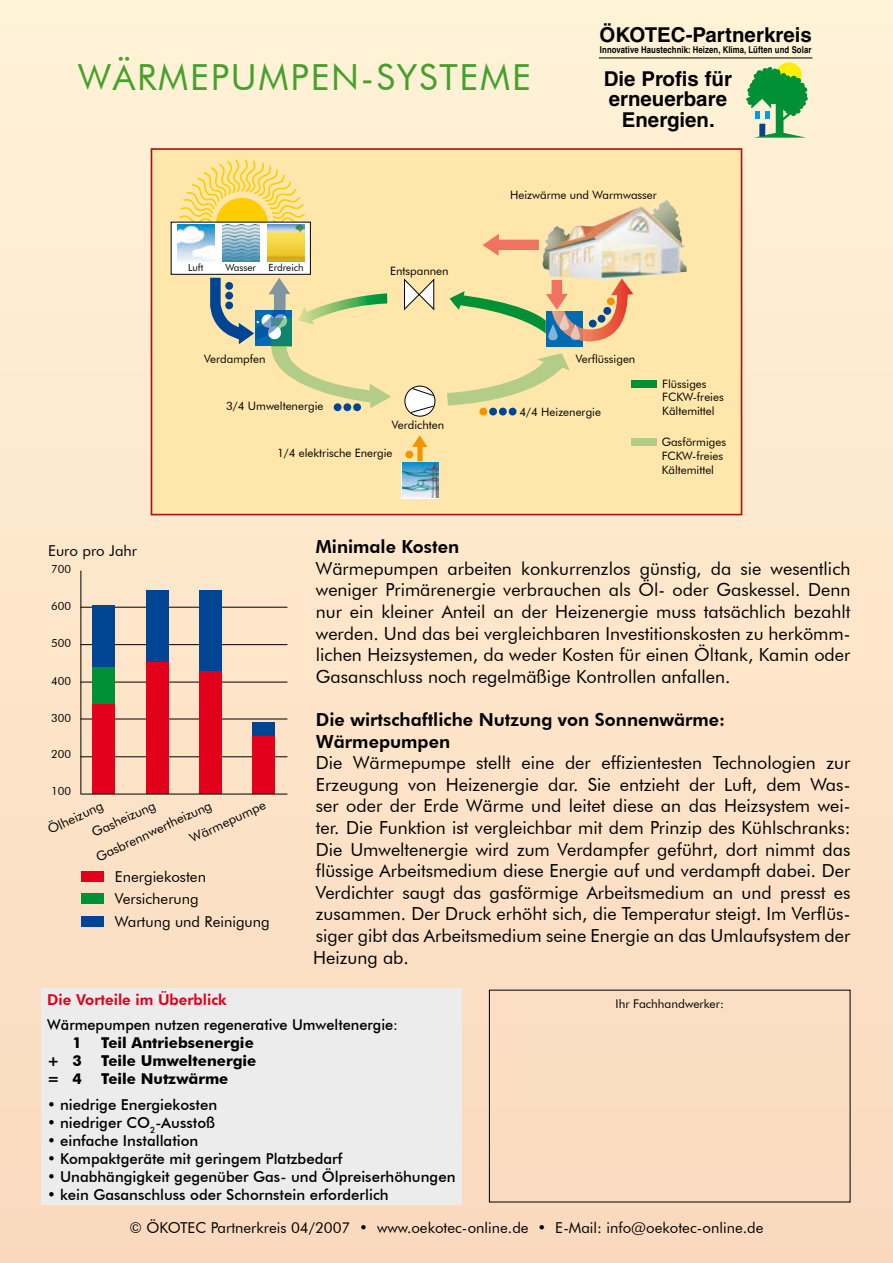
<style>
.page{position:relative;width:893px;height:1263px;background:#fff}
.page>*{position:absolute;margin:0;border:0;box-sizing:border-box;transform-origin:0 0}
.t1{font:36px "Futura BT";letter-spacing:.05em;color:#45a12b}
.t2{font:700 20.4px/20.5px "Helvetica";color:#000;text-align:center}
.t3{font:18px/21.6px "Futura BT";color:#000;text-align:justify}
.t4{font:800 18px/21.6px "Futura BT";color:#000}
.t5{font:500 15px "Futura BT";color:#000}
.t6{font:15px/22.5px "Futura BT";color:#000}
.t7{font:700 15px "Futura BT";color:#000}
.t8{font:800 15px "Futura BT";color:#e2001a}
.t9{font:13.2px/21.5px "Futura BT";color:#000}
.t10{font:12px "Futura BT";color:#000}
.t11{font:11.55px/13.8px "Futura BT";color:#000}
.t12{font:11.25px "Futura BT";color:#000}
.t13{font:9.9px "Futura BT";color:#000}
.t14{font:700 condensed 9.45px "Helvetica";letter-spacing:.01em;color:#000}
</style>
<div class="page">
<div style="left:0;top:0;width:893px;height:1263px;background:linear-gradient(to bottom,#fff3d6,#f8d7bd)"></div>
<hr style="left:599px;top:58px;width:213px;height:1px;background:#000">
<svg style="left:776px;top:62px;width:26px;height:26px"></svg>
<svg style="left:744px;top:65px;width:65px;height:73px;background:#7cbe7d"></svg>
<div style="left:151px;top:149px;width:590px;height:366px;background:#ffe7ab"></div>
<img style="left:542px;top:200px;width:145px;height:79px">
<div style="left:171px;top:222px;width:139px;height:52px;background:#fff"></div>
<div style="left:171px;top:222px;width:140px;height:53px;border:1px solid #000"></div>
<img style="left:267px;top:227px;width:38px;height:35px">
<img style="left:222px;top:227px;width:38px;height:35px">
<img style="left:177px;top:224px;width:38px;height:38px">
<svg style="left:402px;top:462px;width:37px;height:36px"></svg>
<img style="left:402px;top:463px;width:36px;height:34px">
<div style="left:405px;top:451px;width:8px;height:7px;background:#f29400;border-radius:50%"></div>
<svg style="left:412px;top:435px;width:15px;height:26px"></svg>
<div style="left:479px;top:408px;width:8px;height:7px;background:#f29400;border-radius:50%"></div>
<div style="left:489px;top:408px;width:8px;height:7px;background:#004494;border-radius:50%"></div>
<div style="left:499px;top:408px;width:8px;height:7px;background:#004494;border-radius:50%"></div>
<div style="left:509px;top:408px;width:7px;height:7px;background:#004494;border-radius:50%"></div>
<div style="left:334px;top:403px;width:7px;height:8px;background:#004494;border-radius:50%"></div>
<div style="left:343px;top:403px;width:8px;height:8px;background:#004494;border-radius:50%"></div>
<div style="left:353px;top:403px;width:8px;height:8px;background:#004494;border-radius:50%"></div>
<div style="left:405px;top:386px;width:30px;height:30px;background:#fff;border-radius:50%"></div>
<div style="left:405px;top:386px;width:30px;height:30px;border:1px solid #000;border-radius:50%"></div>
<svg style="left:411px;top:388px;width:24px;height:8px"></svg>
<svg style="left:410px;top:405px;width:25px;height:8px"></svg>
<svg style="left:404px;top:279px;width:31px;height:32px"></svg>
<div style="left:546px;top:311px;width:37px;height:36px;background:#006ab2"></div>
<svg style="left:447px;top:353px;width:123px;height:52px"></svg>
<svg style="left:482px;top:234px;width:57px;height:22px"></svg>
<svg style="left:450px;top:280px;width:180px;height:61px"></svg>
<svg style="left:210px;top:278px;width:181px;height:130px"></svg>
<div style="left:631px;top:380px;width:25px;height:7px;background:#009036"></div>
<div style="left:631px;top:438px;width:25px;height:7px;background:#b3cd88"></div>
<svg style="left:178px;top:159px;width:128px;height:68px"></svg>
<div style="left:151px;top:148px;width:591px;height:367px;border:2px solid #a7161f"></div>
<hr style="left:80px;top:571px;width:1px;height:223px;background:#000">
<hr style="left:80px;top:607px;width:207px;height:1px;background:#000">
<hr style="left:80px;top:644px;width:207px;height:1px;background:#000">
<hr style="left:80px;top:682px;width:207px;height:1px;background:#000">
<hr style="left:80px;top:718px;width:207px;height:1px;background:#000">
<hr style="left:80px;top:756px;width:207px;height:1px;background:#000">
<div style="left:93px;top:704px;width:22px;height:90px;background:#e2001a"></div>
<div style="left:147px;top:662px;width:22px;height:132px;background:#e2001a"></div>
<div style="left:199px;top:671px;width:23px;height:123px;background:#e2001a"></div>
<div style="left:253px;top:735px;width:22px;height:59px;background:#e2001a"></div>
<div style="left:93px;top:667px;width:22px;height:37px;background:#009036"></div>
<div style="left:93px;top:605px;width:22px;height:62px;background:#004494"></div>
<div style="left:147px;top:591px;width:22px;height:71px;background:#004494"></div>
<div style="left:199px;top:591px;width:23px;height:80px;background:#004494"></div>
<div style="left:253px;top:722px;width:22px;height:13px;background:#004494"></div>
<hr style="left:80px;top:793px;width:207px;height:1px;background:#000">
<div style="left:81px;top:871px;width:22px;height:11px;background:#e2001a"></div>
<div style="left:81px;top:916px;width:22px;height:11px;background:#004494"></div>
<div style="left:81px;top:894px;width:22px;height:10px;background:#009036"></div>
<div style="left:41px;top:988px;width:421px;height:217px;background:#ececed"></div>
<h1 class="t1" style="left:78px;top:55px;width:454px">WÄRMEPUMPEN-SYSTEME</h1>
<p class="t2" style="left:599px;top:24px;width:214px">ÖKOTEC-Partnerkreis</p>
<p class="t14" style="left:600px;top:44px;width:213px">Innovative Haustechnik: Heizen, Klima, Lüften und Solar</p>
<p class="t2" style="left:604px;top:68px;width:130px">Die Profis für erneuerbare<br>Energien.</p>
<p class="t13" style="left:188px;top:262px;width:17px">Luft</p>
<p class="t13" style="left:225px;top:262px;width:32px">Wasser</p>
<p class="t13" style="left:269px;top:262px;width:37px">Erdreich</p>
<p class="t11" style="left:390px;top:264px;width:60px">Entspannen</p>
<p class="t11" style="left:204px;top:352px;width:63px">Verdampfen</p>
<p class="t11" style="left:226px;top:399px;width:99px">3/4 Umweltenergie</p>
<p class="t11" style="left:277px;top:446px;width:117px">1/4 elektrische Energie</p>
<p class="t11" style="left:392px;top:418px;width:54px">Verdichten</p>
<p class="t11" style="left:510px;top:188px;width:148px">Heizwärme und Warmwasser</p>
<p class="t11" style="left:576px;top:352px;width:61px">Verflüssigen</p>
<p class="t11" style="left:519px;top:404px;width:83px">4/4 Heizenergie</p>
<p class="t11" style="left:662px;top:376px;width:63px">Flüssiges<br>FCKW-freies<br>Kältemittel</p>
<p class="t11" style="left:662px;top:435px;width:66px">Gasförmiges<br>FCKW-freies<br>Kältemittel</p>
<p class="t6" style="left:48px;top:539px;width:91px">Euro pro Jahr</p>
<p class="t12" style="left:51px;top:562px;width:21px">700</p>
<p class="t12" style="left:51px;top:599px;width:21px">600</p>
<p class="t12" style="left:51px;top:637px;width:21px">500</p>
<p class="t12" style="left:51px;top:674px;width:21px">400</p>
<p class="t12" style="left:51px;top:711px;width:21px">300</p>
<p class="t12" style="left:51px;top:747px;width:21px">200</p>
<p class="t12" style="left:51px;top:785px;width:21px">100</p>
<p class="t9" style="left:79px;top:804px;width:70px;text-indent:-39px;rotate:-25deg">Ölheizung<br>Gasheizung</p>
<p class="t9" style="left:176px;top:808px;width:84px;line-height:22.8px;text-indent:-93px;rotate:-25deg">Gasbrennwertheizung<br>Wärmepumpe</p>
<p class="t6" style="left:115px;top:865px;width:156px">Energiekosten<br>Versicherung<br>Wartung und Reinigung</p>
<p class="t4" style="left:316px;top:536px;width:145px">Minimale Kosten</p>
<p class="t3" style="left:316px;top:557px;width:536px">Wärmepumpen arbeiten konkurrenzlos günstig, da sie wesentlich weniger Primärenergie verbrauchen als Öl- oder Gaskessel. Denn nur ein kleiner Anteil an der Heizenergie muss tatsächlich bezahlt werden. Und das bei vergleichbaren Investitionskosten zu herkömm&shy;lichen Heizsystemen, da weder Kosten für einen Öltank, Kamin oder Gasanschluss noch regelmäßige Kontrollen anfallen.</p>
<p class="t4" style="left:316px;top:709px;width:411px">Die wirtschaftliche Nutzung von Sonnenwärme:<br>Wärmepumpen</p>
<p class="t3" style="left:313px;top:752px;width:539px">Die Wärmepumpe stellt eine der effizientesten Technologien zur Erzeugung von Heizenergie dar. Sie entzieht der Luft, dem Was&shy;ser oder der Erde Wärme und leitet diese an das Heizsystem wei&shy;ter. Die Funktion ist vergleichbar mit dem Prinzip des Kühlschranks:<br>Die Umweltenergie wird zum Verdampfer geführt, dort nimmt das flüssige Arbeitsmedium diese Energie auf und verdampft dabei. Der Verdichter saugt das gasförmige Arbeitsmedium an und presst es zusammen. Der Druck erhöht sich, die Temperatur steigt. Im Verflüs&shy;siger gibt das Arbeitsmedium seine Energie an das Umlaufsystem der Heizung ab.</p>
<p class="t8" style="left:47px;top:991px;width:181px">Die Vorteile im Überblick</p>
<p class="t5" style="left:47px;top:1016px;width:352px">Wärmepumpen nutzen regenerative Umwelt-energie:</p>
<p class="t7" style="left:72px;top:1034px;width:11px">1</p>
<p class="t7" style="left:101px;top:1034px;width:154px">Teil Antriebsenergie</p>
<p class="t7" style="left:47px;top:1052px;width:36px">+ 3</p>
<p class="t7" style="left:101px;top:1052px;width:157px">Teile Umweltenergie</p>
<p class="t7" style="left:47px;top:1070px;width:36px">= 4</p>
<p class="t7" style="left:101px;top:1070px;width:129px">Teile Nutzwärme</p>
<p class="t5" style="left:47px;top:1095px;width:171px">• niedrige Energiekosten</p>
<p class="t5" style="left:47px;top:1113px;width:169px">• niedriger CO<sub>2</sub>-Ausstoß</p>
<p class="t5" style="left:47px;top:1131px;width:153px">• einfache Installation</p>
<p class="t5" style="left:47px;top:1149px;width:296px">• Kompaktgeräte mit geringem Platzbedarf</p>
<p class="t5" style="left:47px;top:1167px;width:410px">• Unabhängigkeit gegenüber Gas- und Ölpreiserhöhungen</p>
<p class="t5" style="left:47px;top:1185px;width:343px">• kein Gasanschluss oder Schornstein erforderlich</p>
<p class="t10" style="left:616px;top:996px;width:110px">Ihr Fachhandwerker:</p>
<p class="t6" style="left:129px;top:1216px;width:635px">© ÖKOTEC Partnerkreis 04/2007 • www.oekotec-online.de • E-Mail: info@oekotec-online.de</p>
</div>
